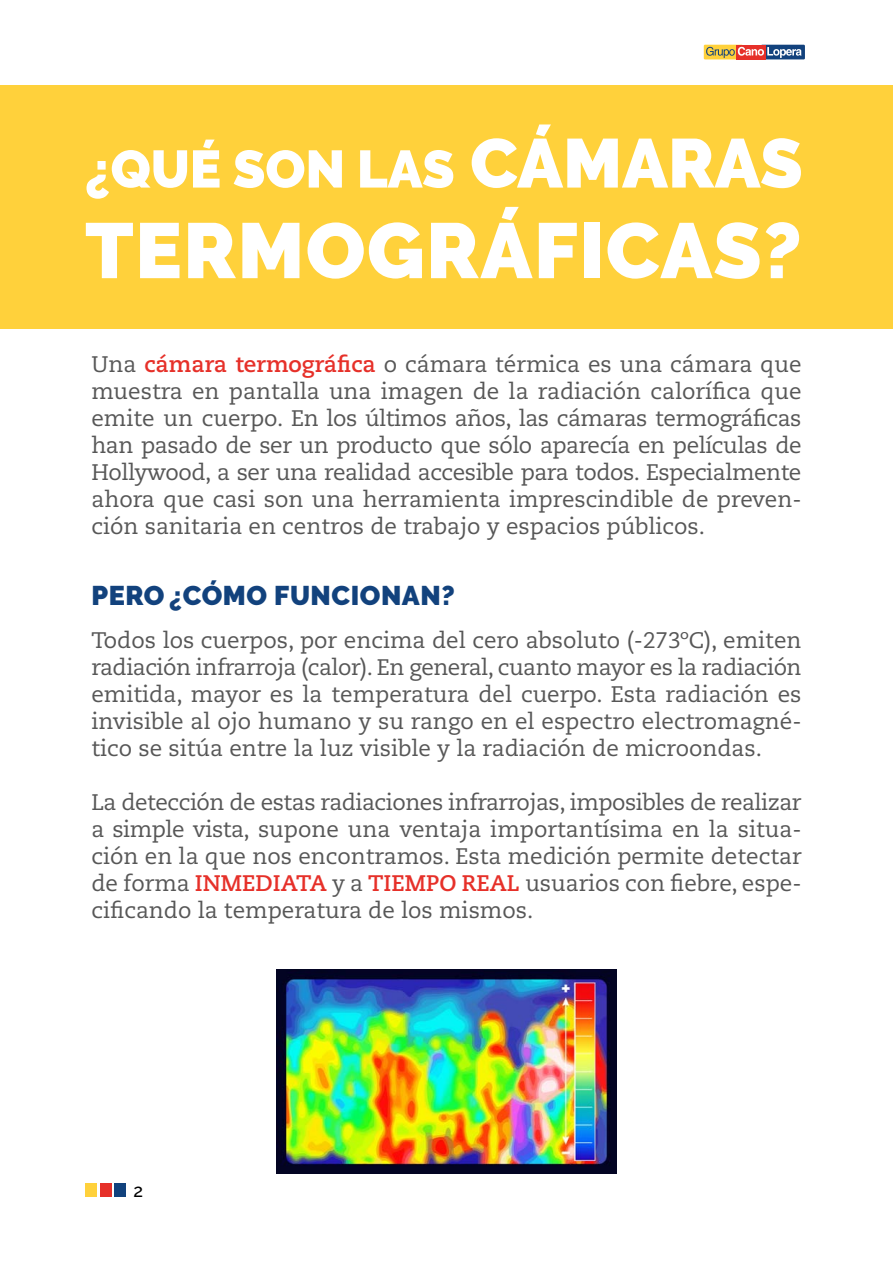
<style>
.page{position:relative;width:893px;height:1263px;background:#fff}
.page>*{position:absolute;margin:0;border:0;box-sizing:border-box;transform-origin:0 0}
.t1{font:900 78px "Raleway";letter-spacing:.02em;color:#fff}
.t2{font:900 52.5px "Raleway";color:#fff}
.t3{font:900 27px "Raleway";letter-spacing:.02em;color:#12427d}
.t4{font:22.5px/27px "Caecilia LT Std";color:#575757;text-align:justify}
.t5{font:500 18px "Raleway";color:#000}
.s1{font-size:69px}
.s2{font-weight:700;color:#e63029}
</style>
<div class="page">
<div style="left:86px;top:1184px;width:11px;height:13px;background:#ffd13b"></div>
<div style="left:100px;top:1184px;width:11px;height:13px;background:#e63029"></div>
<div style="left:114px;top:1184px;width:11px;height:13px;background:#12427d"></div>
<svg style="left:703px;top:44px;width:102px;height:16px"></svg>
<div style="left:0;top:85px;width:893px;height:243px;background:#ffd13b"></div>
<img style="left:276px;top:969px;width:341px;height:205px">
<h2 class="t2" style="left:85px;top:139px;width:719px">¿QUÉ SON LAS <span class="s1">CÁMARAS</span></h2>
<h1 class="t1" style="left:85px;top:205px;width:718px">TERMOGRÁFICAS?</h1>
<p class="t4" style="left:91px;top:351px;width:712px">Una <span class="s2">cámara termográfica</span> o cámara térmica es una cámara que muestra en pantalla una imagen de la radiación calorífica que emite un cuerpo. En los últimos años, las cámaras termográficas han pasado de ser un producto que sólo aparecía en películas de Hollywood, a ser una realidad accesible para todos. Especialmente ahora que casi son una herramienta imprescindible de preven&shy;ción sanitaria en centros de trabajo y espacios públicos.</p>
<p class="t3" style="left:91px;top:579px;width:365px">PERO ¿CÓMO FUNCIONAN?</p>
<p class="t4" style="left:91px;top:627px;width:712px">Todos los cuerpos, por encima del cero absoluto (-273ºC), emiten radiación infrarroja (calor). En general, cuanto mayor es la radiación emitida, mayor es la temperatura del cuerpo. Esta radiación es invisible al ojo humano y su rango en el espectro electromagné&shy;tico se sitúa entre la luz visible y la radiación de microondas.</p>
<p class="t4" style="left:91px;top:789px;width:712px">La detección de estas radiaciones infrarrojas, imposibles de realizar a simple vista, supone una ventaja importantísima en la situa&shy;ción en la que nos encontramos. Esta medición permite detectar de forma <span class="s2">INMEDIATA</span> y a <span class="s2">TIEMPO REAL</span> usuarios con fiebre, espe&shy;cificando la temperatura de los mismos.</p>
<p class="t5" style="left:133px;top:1180px;width:11px">2</p>
</div>
